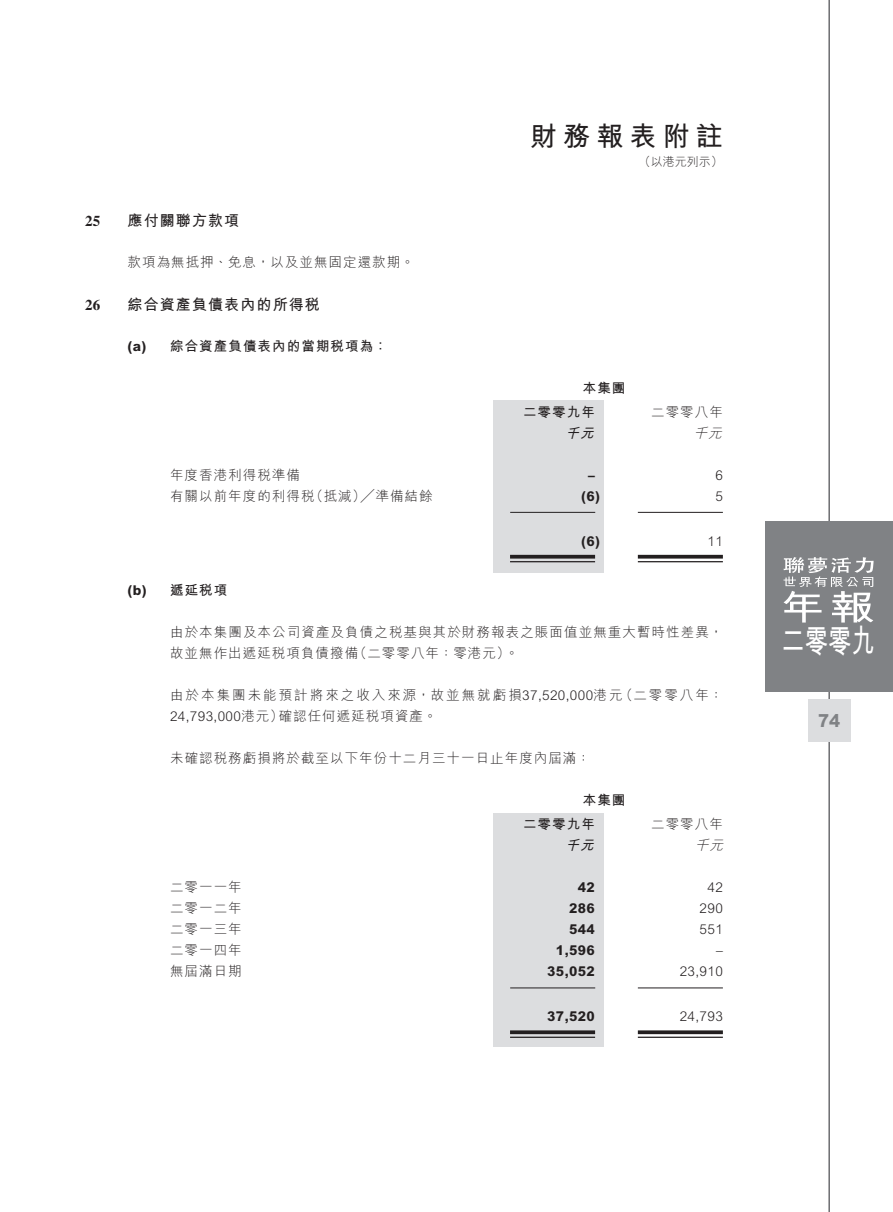
<style>
.page{position:relative;width:893px;height:1212px;background:#fff}
.page>*{position:absolute;margin:0;border:0;box-sizing:border-box;transform-origin:0 0}
.t1{font:33px "M Hei HK Bold B5 pc H";color:#fff;scale:.7 1}
.t2{font:27px "M Hei HK Bold B5 pc H";letter-spacing:.23em;color:#231f20}
.t3{font:800 18px "Arial MT Std";color:#808285}
.t4{font:15px "M Hei HK Bold B5 pc H";letter-spacing:.075em;color:#231f20}
.t5{font:700 15px "Times LT Std";color:#231f20}
.t6{font:13.5px/21px "M Hei HK Light B5 pc H";letter-spacing:.08em;color:#231f20}
.t7{font:13.5px/21px "M Hei HK Light B5 pc H";letter-spacing:.15em;color:#231f20}
.t8{font:13.5px/24px "M Hei HK Bold B5 pc H";letter-spacing:.08em;color:#231f20}
.t9{font:800 13.5px "Arial MT Std";letter-spacing:.03em;color:#231f20}
.t10{font:300 13.5px "Arial MT Std";letter-spacing:.03em;color:#231f20}
.t11{font:italic 13.5px "M Hei HK Bold B5 pc H";color:#231f20}
.t12{font:italic 13.5px "M Hei HK Light B5 pc H";color:#231f20}
.t13{font:12px "M Hei HK Light B5 pc H";color:#231f20}
.s1{font-family:"Arial MT Std";font-weight:800}
.s2{font-family:"Arial MT Std";font-weight:300}
</style>
<div class="page">
<hr style="left:828px;top:0;width:2px;height:1212px;background:#6c6d70">
<div style="left:808px;top:699px;width:42px;height:43px;background:#dcdddf"></div>
<div style="left:765px;top:521px;width:128px;height:170px;background:#808285"></div>
<svg style="left:783px;top:557px;width:91px;height:65px"></svg>
<div style="left:493px;top:400px;width:111px;height:173px;background:#dcdddf"></div>
<hr style="left:510px;top:512px;width:85px;height:1px;background:#231f20">
<hr style="left:638px;top:512px;width:85px;height:1px;background:#231f20">
<hr style="left:510px;top:555px;width:85px;height:3px;background:#231f20">
<hr style="left:510px;top:561px;width:85px;height:1px;background:#231f20">
<hr style="left:638px;top:555px;width:85px;height:3px;background:#231f20">
<hr style="left:638px;top:561px;width:85px;height:1px;background:#231f20">
<div style="left:493px;top:813px;width:111px;height:233px;background:#dcdddf"></div>
<hr style="left:510px;top:987px;width:85px;height:1px;background:#231f20">
<hr style="left:638px;top:987px;width:85px;height:1px;background:#231f20">
<svg style="left:510px;top:1030px;width:85px;height:4px"></svg>
<hr style="left:510px;top:1036px;width:85px;height:2px;background:#231f20">
<svg style="left:638px;top:1030px;width:85px;height:4px"></svg>
<hr style="left:638px;top:1036px;width:85px;height:2px;background:#231f20">
<h2 class="t2" style="left:530px;top:126px;width:194px">財務報表附註</h2>
<p class="t5" style="left:85px;top:212px;width:17px">25</p>
<p class="t4" style="left:128px;top:215px;width:113px">應付關聯方款項</p>
<p class="t6" style="left:128px;top:253px;width:288px">款項為無抵押、免息，以及並無固定還款期。</p>
<p class="t5" style="left:85px;top:296px;width:17px">26</p>
<p class="t4" style="left:128px;top:299px;width:194px">綜合資產負債表內的所得稅</p>
<p class="t8" style="left:128px;top:335px;width:261px"><span class="s1">(a)</span> 綜合資產負債表內的當期稅項為：</p>
<p class="t13" style="left:639px;top:157px;width:85px">（以港元列示）</p>
<p class="t8" style="left:523px;top:377px;width:104px;text-indent:60px">本集團二零零九年</p>
<p class="t6" style="left:651px;top:403px;width:73px">二零零八年</p>
<p class="t11" style="left:565px;top:428px;width:33px">千元</p>
<p class="t12" style="left:693px;top:428px;width:33px">千元</p>
<p class="t6" style="left:170px;top:466px;width:131px">年度香港利得稅準備</p>
<p class="t9" style="left:588px;top:470px;width:8px">–</p>
<p class="t10" style="left:715px;top:470px;width:9px">6</p>
<p class="t6" style="left:170px;top:487px;width:264px">有關以前年度的利得稅（抵減）╱準備結餘</p>
<p class="t9" style="left:581px;top:491px;width:20px">(6)</p>
<p class="t10" style="left:715px;top:491px;width:9px">5</p>
<p class="t9" style="left:581px;top:536px;width:20px">(6)</p>
<p class="t10" style="left:707px;top:536px;width:17px">11</p>
<p class="t8" style="left:128px;top:580px;width:101px"><span class="s1">(b)</span> 遞延稅項</p>
<p class="t6" style="left:170px;top:623px;width:554px">由於本集團及本公司資產及負債之稅基與其於財務報表之賬面值並無重大暫時性差異，故並無作出遞延稅項負債撥備（二零零八年：零港元）。</p>
<p class="t7" style="left:170px;top:686px;width:554px">由於本集團未能預計將來之收入來源，故並無就虧損<span class="s2">37,520,000</span>港元（二零零八年：<br><span class="s2">24,793,000</span>港元）確認任何遞延稅項資產。</p>
<p class="t6" style="left:170px;top:749px;width:422px">未確認稅務虧損將於截至以下年份十二月三十一日止年度內屆滿：</p>
<p class="t8" style="left:523px;top:790px;width:104px;text-indent:60px">本集團二零零九年</p>
<p class="t6" style="left:651px;top:815px;width:73px">二零零八年</p>
<p class="t11" style="left:565px;top:840px;width:33px">千元</p>
<p class="t12" style="left:695px;top:840px;width:33px">千元</p>
<p class="t6" style="left:170px;top:878px;width:73px">二零一一年</p>
<p class="t9" style="left:578px;top:883px;width:19px">42</p>
<p class="t10" style="left:707px;top:883px;width:17px">42</p>
<p class="t6" style="left:170px;top:899px;width:73px">二零一二年</p>
<p class="t9" style="left:569px;top:904px;width:27px">286</p>
<p class="t10" style="left:700px;top:904px;width:25px">290</p>
<p class="t6" style="left:170px;top:920px;width:73px">二零一三年</p>
<p class="t9" style="left:569px;top:925px;width:27px">544</p>
<p class="t10" style="left:700px;top:925px;width:25px">551</p>
<p class="t6" style="left:170px;top:941px;width:73px">二零一四年</p>
<p class="t9" style="left:556px;top:946px;width:40px">1,596</p>
<p class="t10" style="left:716px;top:946px;width:8px">–</p>
<p class="t6" style="left:170px;top:962px;width:73px">無屆滿日期</p>
<p class="t9" style="left:547px;top:967px;width:49px">35,052</p>
<p class="t10" style="left:680px;top:967px;width:45px">23,910</p>
<p class="t9" style="left:547px;top:1012px;width:49px">37,520</p>
<p class="t10" style="left:680px;top:1012px;width:45px">24,793</p>
<h1 class="t1" style="left:781px;top:628px;width:134px">二零零九</h1>
<h3 class="t3" style="left:818px;top:714px;width:24px">74</h3>
</div>
